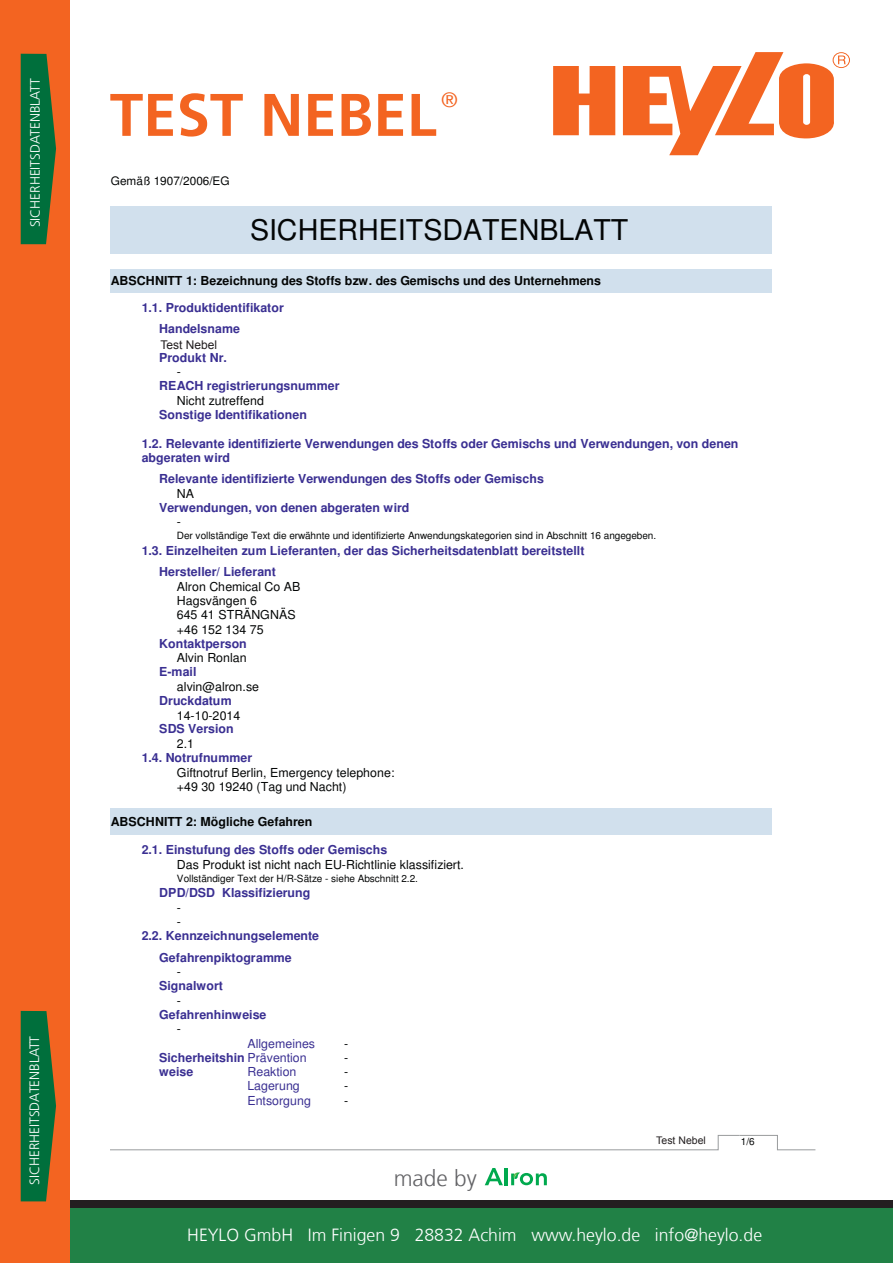
<style>
.page{position:relative;width:893px;height:1263px;background:#fff}
.page>*{position:absolute;margin:0;border:0;box-sizing:border-box;transform-origin:0 0}
.t1{font:700 60px "Frutiger LT Com";color:#f36421}
.t2{font:28.65px "Helvetica";letter-spacing:-.005em;color:#030505}
.t3{font:300 22.65px "Frutiger LT Com";color:#636366}
.t4{font:300 21px "Frutiger LT Com";color:#f36421}
.t5{font:300 17.7px "Frutiger LT Com";color:#fff}
.t6{font:300 13.5px "Frutiger LT Com";color:#fff}
.t7{font:700 12.45px/21.5px "Helvetica";letter-spacing:.005em;color:#3a2f92}
.t8{font:12.45px/14.2px "Helvetica";letter-spacing:.005em;color:#030505}
.t9{font:700 12.45px "Helvetica";letter-spacing:.005em;color:#030505}
.t10{font:12.45px "Helvetica";color:#3a2f92}
.t11{font:12px "Arial";color:#231f20}
.t12{font:11.85px "Helvetica";letter-spacing:-.005em;color:#030505}
.t13{font:10.5px "Arial";color:#231f20}
.t14{font:10.05px "Helvetica";color:#030505}
.s1{color:#fff}
.s2{font-weight:400}
</style>
<div class="page">
<div style="left:60px;top:1200px;width:833px;height:12px;background:#231f20"></div>
<div style="left:0;top:1208px;width:893px;height:55px;background:#218146"></div>
<div style="left:0;top:0;width:69px;height:1263px;background:#f36421"></div>
<svg style="left:21px;top:1011px;width:35px;height:190px;background:#216d38"></svg>
<svg style="left:21px;top:54px;width:35px;height:190px;background:#216d38"></svg>
<svg style="left:553px;top:66px;width:62px;height:69px;background:#f47a41"></svg>
<svg style="left:623px;top:52px;width:227px;height:103px"></svg>
<svg style="left:485px;top:1168px;width:18px;height:17px"></svg>
<hr style="left:505px;top:1168px;width:3px;height:17px;background:#00a94e">
<svg style="left:511px;top:1172px;width:36px;height:13px"></svg>
<svg style="left:111px;top:1135px;width:705px;height:16px"></svg>
<div style="left:111px;top:207px;width:656px;height:47px;background:#d1e0ed"></div>
<div style="left:111px;top:269px;width:661px;height:24px;background:#d1e0ed"></div>
<div style="left:111px;top:808px;width:661px;height:28px;background:#d1e0ed"></div>
<div style="left:564px;top:1130px;width:145px;height:18px;background:#fff"></div>
<p class="t6" style="left:27px;top:227px;width:150px;rotate:-90deg">SICHERHEITSDATENBLATT</p>
<p class="t6" style="left:27px;top:1185px;width:150px;rotate:-90deg">SICHERHEITSDATENBLATT</p>
<h3 class="t4" style="left:441px;top:87px;width:18px">®</h3>
<h1 class="t1" style="left:110px;top:80px;width:345px">TEST NEBEL<span class="s1">.</span></h1>
<p class="t12" style="left:111px;top:175px;width:120px">Gemäß 1907/2006/EG</p>
<h2 class="t2" style="left:250px;top:214px;width:380px">SICHERHEITSDATENBLATT</h2>
<p class="t9" style="left:111px;top:274px;width:492px">ABSCHNITT 1: Bezeichnung des Stoffs bzw. des Gemischs und des Unternehmens</p>
<p class="t7" style="left:159px;top:297px;width:126px;text-indent:-18px">1.1. Produktidentifikator<br>Handelsname</p>
<p class="t8" style="left:177px;top:336px;width:51px">Test Fog</p>
<p class="t7" style="left:159px;top:347px;width:69px">Produkt Nr.</p>
<p class="t8" style="left:177px;top:365px;width:6px">-</p>
<p class="t7" style="left:159px;top:375px;width:182px">REACH registrierungsnummer</p>
<p class="t8" style="left:177px;top:393px;width:89px">Nicht zutreffend</p>
<p class="t7" style="left:159px;top:404px;width:149px">Sonstige Identifikationen</p>
<p class="t7" style="left:142px;top:436px;width:598px;line-height:14.4px">1.2. Relevante identifizierte Verwendungen des Stoffs oder Gemischs und Verwendungen, von denen abgeraten wird</p>
<p class="t7" style="left:159px;top:468px;width:386px">Relevante identifizierte Verwendungen des Stoffs oder Gemischs</p>
<p class="t8" style="left:177px;top:486px;width:19px">NA</p>
<p class="t7" style="left:159px;top:497px;width:252px">Verwendungen, von denen abgeraten wird</p>
<p class="t8" style="left:177px;top:515px;width:6px">-</p>
<p class="t14" style="left:177px;top:529px;width:481px">Der vollständige Text die erwähnte und identifizierte Anwendungskategorien sind in Abschnitt 16 angegeben.</p>
<p class="t7" style="left:159px;top:540px;width:427px;text-indent:-18px">1.3. Einzelheiten zum Lieferanten, der das Sicherheitsdatenblatt bereitstellt<br>Hersteller/ Lieferant</p>
<p class="t8" style="left:177px;top:579px;width:125px">Alron Chemical Co AB<br>Hagsvängen 6<br>645 41 STRÄNGNÄS +46 152 134 75</p>
<p class="t7" style="left:159px;top:633px;width:89px">Kontaktperson</p>
<p class="t8" style="left:177px;top:651px;width:71px">Alvin Ronlan</p>
<p class="t7" style="left:159px;top:661px;width:39px">E-mail</p>
<p class="t8" style="left:177px;top:679px;width:84px">alvin@alron.se</p>
<p class="t7" style="left:159px;top:690px;width:74px">Druckdatum</p>
<p class="t8" style="left:177px;top:708px;width:65px">14-10-2014</p>
<p class="t7" style="left:159px;top:718px;width:76px">SDS Version</p>
<p class="t8" style="left:177px;top:736px;width:19px">2.1</p>
<p class="t7" style="left:142px;top:747px;width:112px">1.4. Notrufnummer</p>
<p class="t8" style="left:177px;top:765px;width:219px">Giftnotruf Berlin, Emergency telephone: +49 30 19240 (Tag und Nacht)</p>
<p class="t9" style="left:111px;top:815px;width:203px">ABSCHNITT 2: Mögliche Gefahren</p>
<p class="t7" style="left:142px;top:839px;width:247px">2.1. Einstufung des Stoffs oder Gemischs</p>
<p class="t8" style="left:177px;top:857px;width:289px">Das Produkt ist nicht nach EU-Richtlinie klassifiziert.</p>
<p class="t14" style="left:177px;top:873px;width:243px">Vollständiger Text der H/R-Sätze - siehe Abschnitt 2.2.</p>
<p class="t7" style="left:159px;top:882px;width:153px">DPD/DSD Klassifizierung</p>
<p class="t8" style="left:177px;top:900px;width:6px">- -</p>
<p class="t7" style="left:159px;top:925px;width:161px;text-indent:-18px">2.2. Kennzeichnungselemente<br>Gefahrenpiktogramme</p>
<p class="t8" style="left:177px;top:965px;width:6px">-</p>
<p class="t7" style="left:159px;top:975px;width:65px">Signalwort</p>
<p class="t8" style="left:177px;top:993px;width:6px">-</p>
<p class="t7" style="left:159px;top:1004px;width:109px">Gefahrenhinweise</p>
<p class="t8" style="left:177px;top:1022px;width:6px">-</p>
<p class="t7" style="left:159px;top:1050px;width:149px;line-height:14.2px">Sicherheitshin <span class="s2">Prävention </span>weise</p>
<p class="t11" style="left:161px;top:336px;width:58px">Test Nebel</p>
<p class="t10" style="left:247px;top:1036px;width:69px">Allgemeines</p>
<p class="t8" style="left:344px;top:1036px;width:6px">- -</p>
<p class="t10" style="left:247px;top:1065px;width:50px">Reaktion</p>
<p class="t8" style="left:344px;top:1065px;width:6px">-</p>
<p class="t10" style="left:247px;top:1079px;width:54px">Lagerung</p>
<p class="t8" style="left:344px;top:1079px;width:6px">-</p>
<p class="t10" style="left:247px;top:1093px;width:65px">Entsorgung</p>
<p class="t8" style="left:344px;top:1093px;width:6px">-</p>
<h3 class="t3" style="left:394px;top:1165px;width:85px">made by</h3>
<p class="t13" style="left:656px;top:1133px;width:51px">Test Nebel</p>
<p class="t14" style="left:660px;top:1134px;width:41px">Test Fog</p>
<p class="t14" style="left:741px;top:1136px;width:15px">1/6</p>
<h3 class="t5" style="left:187px;top:1225px;width:576px">HEYLO GmbH Im Finigen 9 28832 Achim www.heylo.de info@heylo.de</h3>
</div>
